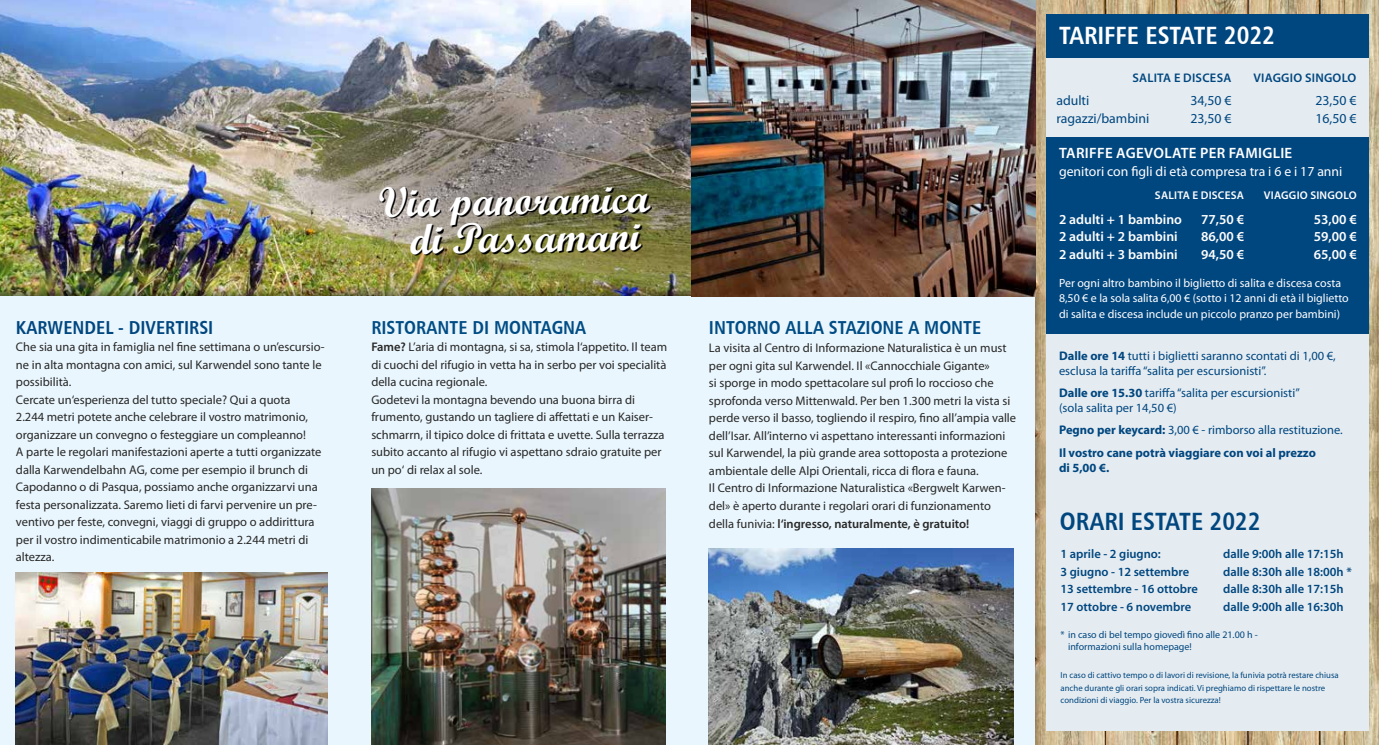
<style>
.page{position:relative;width:1379px;height:745px;background:#fff}
.page>*{position:absolute;margin:0;border:0;box-sizing:border-box;transform-origin:0 0}
.t1{font:42.38px/37.5px "Script MT Bold";color:#fff;text-align:center}
.t2{font:25px "Humanist 777 BT Bold Condensed B";color:#fff}
.t3{font:25px "Humanist 777 BT Bold Condensed B";color:#00467f}
.t4{font:18.75px "Humanist 777 BT Bold Condensed B";color:#004c84}
.t5{font:18.75px "Humanist 777 BT Bold Condensed B";color:#00467f}
.t6{font:600 15px "Myriad Pro";letter-spacing:.02em;color:#fff}
.t7{font:600 13.75px "Myriad Pro";color:#fff}
.t8{font:13.75px "Myriad Pro";color:#00467f}
.t9{font:13.75px "Myriad Pro";color:#fff}
.t10{font:12.5px/17.5px "Myriad Pro";color:#282827}
.t11{font:600 12.5px "Myriad Pro";color:#00467f}
.t12{font:12.5px/15px "Myriad Pro";color:#00467f}
.t13{font:700 12.5px/22.5px "Myriad Pro";color:#00467f}
.t14{font:600 12.5px "Myriad Pro";letter-spacing:.02em;color:#00467f}
.t15{font:11.88px/15px "Myriad Pro";color:#fff}
.t16{font:600 11.25px "Myriad Pro";letter-spacing:.02em;color:#fff}
.t17{font:10px/12.5px "Myriad Pro";color:#00467f}
.t18{font:8.75px/12.5px "Myriad Pro";color:#00467f}
.s1{font-weight:600}
.s2{font-weight:700}
.s3{font-weight:400}
</style>
<div class="page">
<img style="left:1035px;top:0;width:343px;height:471px">
<img style="left:1043px;top:471px;width:335px;height:273px">
<img style="left:0;top:0;width:691px;height:285px">
<div style="left:0;top:285px;width:1043px;height:459px;background:#000;opacity:.41"></div>
<div style="left:0;top:296px;width:1035px;height:448px;background:#eaf6fe"></div>
<img style="left:16px;top:572px;width:312px;height:172px">
<div style="left:1046px;top:14px;width:323px;height:716px;background:#00467f"></div>
<div style="left:1046px;top:58px;width:323px;height:79px;background:#e5ecf1"></div>
<div style="left:1046px;top:334px;width:323px;height:396px;background:#e5ecf1"></div>
<svg style="left:381px;top:188px;width:270px;height:67px;background:#656248"></svg>
<img style="left:691px;top:0;width:344px;height:296px">
<img style="left:709px;top:548px;width:304px;height:196px">
<img style="left:371px;top:488px;width:294px;height:256px">
<h3 class="t5" style="left:16px;top:315px;width:199px">KARWENDEL - DIVERTIRSI</h3>
<p class="t10" style="left:16px;top:338px;width:310px">Che sia una gita in famiglia nel fine settimana o un’escursio&shy;ne in alta montagna con amici, sul Karwendel sono tante le possibilità.<br>Cercate un‘esperienza del tutto speciale? Qui a quota<br>2.244 metri potete anche celebrare il vostro matrimonio, organizzare un convegno o festeggiare un compleanno!<br>A parte le regolari manifestazioni aperte a tutti organizzate dalla Karwendelbahn AG, come per esempio il brunch di Capodanno o di Pasqua, possiamo anche organizzarvi una festa personalizzata. Saremo lieti di farvi pervenire un pre&shy;ventivo per feste, convegni, viaggi di gruppo o addirittura per il vostro indimenticabile matrimonio a 2.244 metri di altezza.</p>
<h1 class="t1" style="left:377px;top:183px;width:273px;rotate:-1deg">Via panoramica di Passamani</h1>
<h3 class="t4" style="left:371px;top:315px;width:216px">RISTORANTE DI MONTAGNA</h3>
<p class="t10" style="left:371px;top:338px;width:297px"><span class="s1">Fame?</span> L’aria di montagna, si sa, stimola l‘appetito. Il team di cuochi del rifugio in vetta ha in serbo per voi specialità della cucina regionale.<br>Godetevi la montagna bevendo una buona birra di frumento, gustando un tagliere di affettati e un Kaiser&shy;schmarrn, il tipico dolce di frittata e uvette. Sulla terrazza subito accanto al rifugio vi aspettano sdraio gratuite per un po‘ di relax al sole.</p>
<h3 class="t4" style="left:709px;top:315px;width:274px">INTORNO ALLA STAZIONE A MONTE</h3>
<p class="t10" style="left:709px;top:339px;width:309px">La visita al Centro di Informazione Naturalistica è un must per ogni gita sul Karwendel. Il «Cannocchiale Gigante»<br>si sporge in modo spettacolare sul profi lo roccioso che sprofonda verso Mittenwald. Per ben 1.300 metri la vista si perde verso il basso, togliendo il respiro, fino all’ampia valle dell’Isar. All’interno vi aspettano interessanti informazioni sul Karwendel, la più grande area sottoposta a protezione ambientale delle Alpi Orientali, ricca di flora e fauna.<br>Il Centro di Informazione Naturalistica «Bergwelt Karwen&shy;del» è aperto durante i regolari orari di funzionamento della funivia: <span class="s1">l‘ingresso, naturalmente, è gratuito!</span></p>
<h2 class="t2" style="left:1059px;top:19px;width:218px">TARIFFE ESTATE 2022</h2>
<p class="t14" style="left:1132px;top:71px;width:100px">SALITA E DISCESA</p>
<p class="t14" style="left:1253px;top:71px;width:104px">VIAGGIO SINGOLO</p>
<p class="t8" style="left:1056px;top:92px;width:34px">adulti</p>
<p class="t8" style="left:1190px;top:92px;width:43px">34,50 €</p>
<p class="t8" style="left:1315px;top:92px;width:43px">23,50 €</p>
<p class="t8" style="left:1056px;top:111px;width:94px">ragazzi/bambini</p>
<p class="t8" style="left:1190px;top:111px;width:43px">23,50 €</p>
<p class="t8" style="left:1315px;top:111px;width:43px">16,50 €</p>
<p class="t6" style="left:1059px;top:144px;width:235px">TARIFFE AGEVOLATE PER FAMIGLIE</p>
<p class="t9" style="left:1059px;top:164px;width:285px">genitori con figli di età compresa tra i 6 e i 17 anni</p>
<p class="t16" style="left:1154px;top:189px;width:91px">SALITA E DISCESA</p>
<p class="t16" style="left:1263px;top:189px;width:94px">VIAGGIO SINGOLO</p>
<p class="t7" style="left:1059px;top:211px;width:124px">2 adulti + 1 bambino</p>
<p class="t7" style="left:1201px;top:211px;width:44px">77,50 €</p>
<p class="t7" style="left:1313px;top:211px;width:44px">53,00 €</p>
<p class="t7" style="left:1059px;top:229px;width:120px">2 adulti + 2 bambini</p>
<p class="t7" style="left:1201px;top:229px;width:44px">86,00 €</p>
<p class="t7" style="left:1313px;top:229px;width:44px">59,00 €</p>
<p class="t7" style="left:1059px;top:246px;width:120px">2 adulti + 3 bambini</p>
<p class="t7" style="left:1201px;top:246px;width:44px">94,50 €</p>
<p class="t7" style="left:1313px;top:246px;width:44px">65,00 €</p>
<p class="t15" style="left:1059px;top:275px;width:291px">Per ogni altro bambino il biglietto di salita e discesa costa<br>8,50 € e la sola salita 6,00 € (sotto i 12 anni di età il biglietto</p>
<p class="t15" style="left:1059px;top:306px;width:282px">di salita e discesa include un piccolo pranzo per bambini)</p>
<p class="t12" style="left:1059px;top:348px;width:278px"><span class="s2">Dalle ore 14</span> tutti i biglietti saranno scontati di 1,00 €, esclusa la tariffa “salita per escursionisti”.</p>
<p class="t12" style="left:1059px;top:385px;width:242px"><span class="s2">Dalle ore 15.30</span> tariffa “salita per escursionisti” (sola salita per 14,50 €)</p>
<p class="t13" style="left:1059px;top:418px;width:285px">Pegno per keycard: <span class="s3">3,00 € - rimborso alla restituzione.<br></span>Il vostro cane potrà viaggiare con voi al prezzo</p>
<p class="t13" style="left:1059px;top:455px;width:52px">di 5,00 €.</p>
<h2 class="t3" style="left:1059px;top:505px;width:202px">ORARI ESTATE 2022</h2>
<p class="t11" style="left:1060px;top:547px;width:102px">1 aprile - 2 giugno:</p>
<p class="t11" style="left:1223px;top:547px;width:122px">dalle 9:00h alle 17:15h</p>
<p class="t11" style="left:1060px;top:564px;width:130px">3 giugno - 12 settembre</p>
<p class="t11" style="left:1223px;top:564px;width:130px">dalle 8:30h alle 18:00h *</p>
<p class="t11" style="left:1060px;top:582px;width:139px">13 settembre - 16 ottobre</p>
<p class="t11" style="left:1223px;top:582px;width:122px">dalle 8:30h alle 17:15h</p>
<p class="t11" style="left:1060px;top:599px;width:132px">17 ottobre - 6 novembre</p>
<p class="t11" style="left:1223px;top:599px;width:122px">dalle 9:00h alle 16:30h</p>
<p class="t17" style="left:1068px;top:628px;width:191px;text-indent:-8px">* in caso di bel tempo giovedì fino alle 21.00 h - informazioni sulla homepage!</p>
<p class="t18" style="left:1060px;top:668px;width:280px">In caso di cattivo tempo o di lavori di revisione, la funivia potrà restare chiusa anche durante gli orari sopra indicati. Vi preghiamo di rispettare le nostre condizioni di viaggio. Per la vostra sicurezza!</p>
</div>
